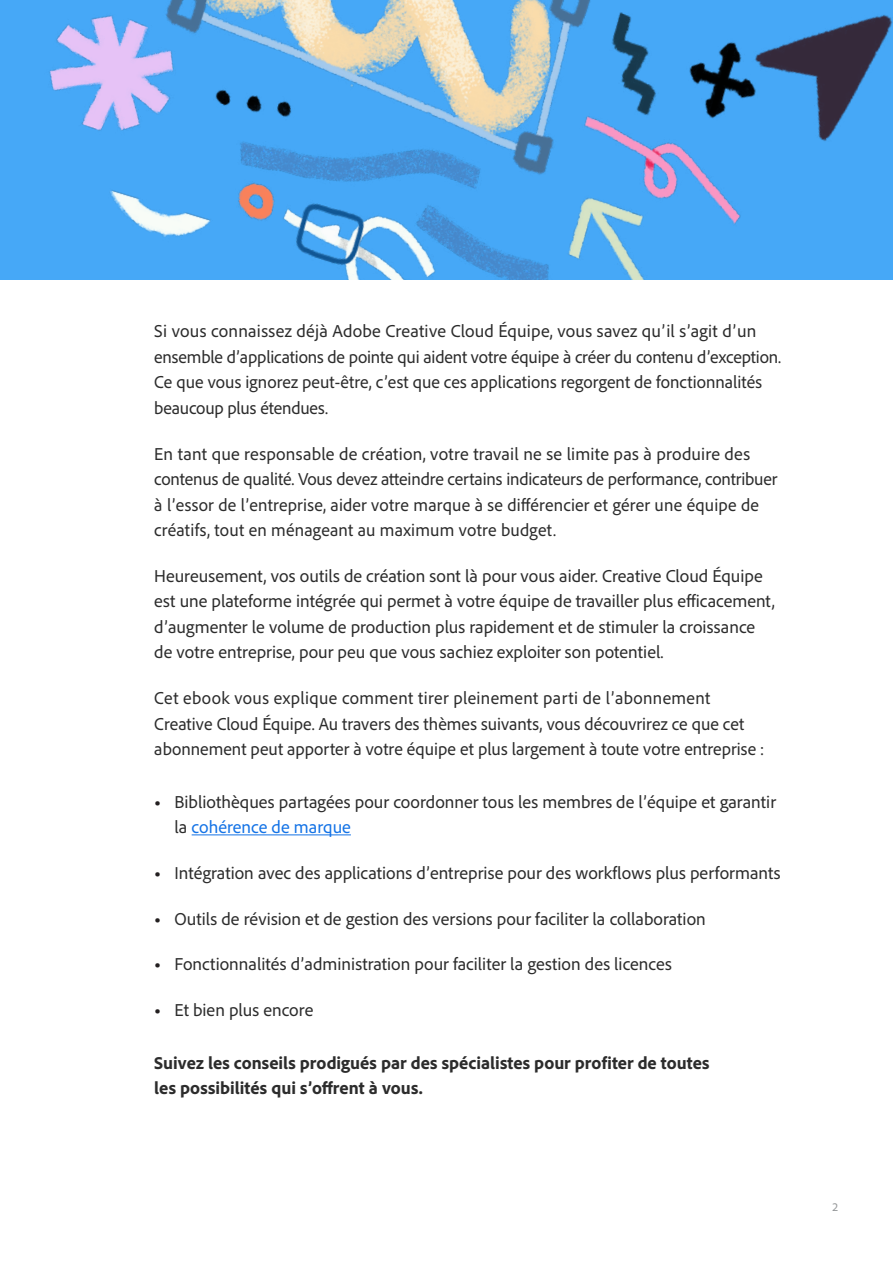
<style>
.page{position:relative;width:893px;height:1263px;background:#fff}
.page>*{position:absolute;margin:0;border:0;box-sizing:border-box;transform-origin:0 0}
.t1{font:18px/25.5px "Adobe Clean";color:#2c2c2c}
.t2{font:800 18px/25.5px "Adobe Clean";color:#2c2c2c}
.t3{font:12px "Adobe Clean";color:#939698}
.s1{font-weight:800;color:#231f20}
.s2{color:#1473e6}
</style>
<div class="page">
<img style="left:0;top:0;width:893px;height:280px">
<hr style="left:192px;top:834px;width:159px;height:1px;background:#1473e6">
<p class="t1" style="left:154px;top:318px;width:628px">Si vous connaissez déjà Adobe Creative Cloud Équipe, vous savez qu’il s’agit d’un ensemble d’applications de pointe qui aident votre équipe à créer du contenu d’exception.<br>Ce que vous ignorez peut-être, c’est que ces applications regorgent de fonctionnalités beaucoup plus étendues.</p>
<p class="t1" style="left:154px;top:440px;width:624px">En tant que responsable de création, votre travail ne se limite pas à produire des contenus de qualité. Vous devez atteindre certains indicateurs de performance, contribuer à l’essor de l’entreprise, aider votre marque à se différencier et gérer une équipe de créatifs, tout en ménageant au maximum votre budget.</p>
<p class="t1" style="left:154px;top:562px;width:622px">Heureusement, vos outils de création sont là pour vous aider. Creative Cloud Équipe est une plateforme intégrée qui permet à votre équipe de travailler plus efficacement, d’augmenter le volume de production plus rapidement et de stimuler la croissance de votre entreprise, pour peu que vous sachiez exploiter son potentiel.</p>
<p class="t1" style="left:154px;top:685px;width:611px">Cet ebook vous explique comment tirer pleinement parti de l’abonnement<br>Creative Cloud Équipe. Au travers des thèmes suivants, vous découvrirez ce que cet abonnement peut apporter à votre équipe et plus largement à toute votre entreprise :</p>
<p class="t1" style="left:175px;top:788px;width:603px;text-indent:-20px"><span class="s1">•</span> Bibliothèques partagées pour coordonner tous les membres de l’équipe et garantir la <span class="s2">cohérence de marque</span></p>
<p class="t1" style="left:154px;top:859px;width:628px"><span class="s1">•</span> Intégration avec des applications d’entreprise pour des workflows plus performants</p>
<p class="t1" style="left:154px;top:905px;width:553px"><span class="s1">•</span> Outils de révision et de gestion des versions pour faciliter la collaboration</p>
<p class="t1" style="left:154px;top:951px;width:519px"><span class="s1">•</span> Fonctionnalités d’administration pour faciliter la gestion des licences</p>
<p class="t1" style="left:154px;top:997px;width:161px"><span class="s1">•</span> Et bien plus encore</p>
<p class="t2" style="left:154px;top:1049px;width:557px">Suivez les conseils prodigués par des spécialistes pour profiter de toutes les possibilités qui s’offrent à vous.</p>
<p class="t3" style="left:833px;top:1199px;width:7px">2</p>
</div>
